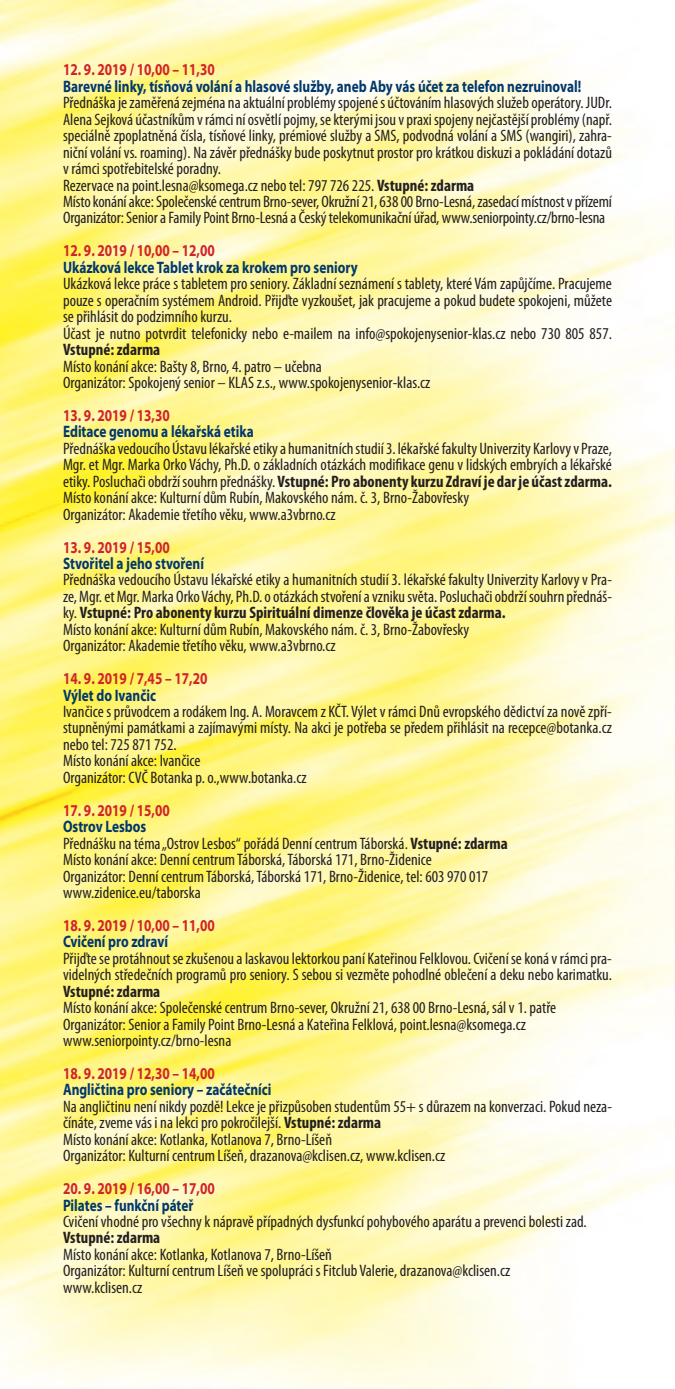
<style>
.page{position:relative;width:675px;height:1389px;background:#fff}
.page>*{position:absolute;margin:0;border:0;box-sizing:border-box;transform-origin:0 0}
.t1{font:condensed 16.62px/16.4px "Myriad Pro";color:#231f20}
.t2{font:700 16.62px "Myriad Pro";color:#00376d;scale:.8 1}
.t3{font:700 16.62px "Myriad Pro";color:#d1232a;scale:.8 1}
.t4{font:700 condensed 16.62px "Myriad Pro";color:#231f20}
.s1{font-weight:700}
.s2{font-weight:700;font-stretch:normal;color:#00376d}
</style>
<div class="page">
<img style="left:0;top:0;width:675px;height:1389px">
<p class="t3" style="left:63px;top:59px;width:191px">12. 9. 2019 / 10,00 – 11,30</p>
<p class="t2" style="left:63px;top:75px;width:649px">Barevné linky, tísňová volání a hlasové služby, aneb Aby vás účet za telefon nezruinoval!</p>
<p class="t1" style="left:63px;top:94px;width:550px">Přednáška je zaměřená zejména na aktuální problémy spojené s účtováním hlasových služeb operátory. JUDr.<br>Alena Sejková účastníkům v rámci ní osvětlí pojmy, se kterými jsou v praxi spojeny nejčastější problémy (např. speciálně zpoplatněná čísla, tísňové linky, prémiové služby a SMS, podvodná volání a SMS (wangiri), zahra&shy;niční volání vs. roaming). Na závěr přednášky bude poskytnut prostor pro krátkou diskuzi a pokládání dotazů v rámci spotřebitelské poradny.<br>Rezervace na point.lesna@ksomega.cz nebo tel: 797 726 225. <span class="s1">Vstupné: zdarma<br></span>Místo konání akce: Společenské centrum Brno-sever, Okružní 21, 638 00 Brno-Lesná, zasedací místnost v přízemí Organizátor: Senior a Family Point Brno-Lesná a Český telekomunikační úřad, www.seniorpointy.cz/brno-lesna</p>
<p class="t3" style="left:63px;top:240px;width:191px">12. 9. 2019 / 10,00 – 12,00</p>
<p class="t2" style="left:63px;top:256px;width:370px">Ukázková lekce Tablet krok za krokem pro seniory</p>
<p class="t1" style="left:63px;top:275px;width:550px">Ukázková lekce práce s tabletem pro seniory. Základní seznámení s tablety, které Vám zapůjčíme. Pracujeme pouze s operačním systémem Android. Přijďte vyzkoušet, jak pracujeme a pokud budete spokojeni, můžete se přihlásit do podzimního kurzu.<br>Účast je nutno potvrdit telefonicky nebo e-mailem na info@spokojenysenior-klas.cz nebo 730 805 857.</p>
<p class="t4" style="left:63px;top:339px;width:99px">Vstupné: zdarma</p>
<p class="t1" style="left:63px;top:358px;width:369px">Místo konání akce: Bašty 8, Brno, 4. patro – učebna<br>Organizátor: Spokojený senior – KLAS z.s., www.spokojenysenior-klas.cz</p>
<p class="t3" style="left:63px;top:404px;width:135px">13. 9. 2019 / 13,30</p>
<p class="t2" style="left:63px;top:421px;width:240px">Editace genomu a lékařská etika</p>
<p class="t1" style="left:63px;top:440px;width:550px">Přednáška vedoucího Ústavu lékařské etiky a humanitních studií 3. lékařské fakulty Univerzity Karlovy v Praze, Mgr. et Mgr. Marka Orko Váchy, Ph.D. o základních otázkách modifikace genu v lidských embryích a lékařské etiky. Posluchači obdrží souhrn přednášky. <span class="s1">Vstupné: Pro abonenty kurzu Zdraví je dar je účast zdarma.<br></span>Místo konání akce: Kulturní dům Rubín, Makovského nám. č. 3, Brno-Žabovřesky<br>Organizátor: Akademie třetího věku, www.a3vbrno.cz</p>
<p class="t3" style="left:63px;top:536px;width:135px">13. 9. 2019 / 15,00</p>
<p class="t2" style="left:63px;top:553px;width:178px">Stvořitel a jeho stvoření</p>
<p class="t1" style="left:63px;top:571px;width:550px">Přednáška vedoucího Ústavu lékařské etiky a humanitních studií 3. lékařské fakulty Univerzity Karlovy v Pra&shy;ze, Mgr. et Mgr. Marka Orko Váchy, Ph.D. o otázkách stvoření a vzniku světa. Posluchači obdrží souhrn přednáš&shy;ky. <span class="s1">Vstupné: Pro abonenty kurzu Spirituální dimenze člověka je účast zdarma.<br></span>Místo konání akce: Kulturní dům Rubín, Makovského nám. č. 3, Brno-Žabovřesky<br>Organizátor: Akademie třetího věku, www.a3vbrno.cz</p>
<p class="t3" style="left:63px;top:668px;width:182px">14. 9. 2019 / 7,45 – 17,20</p>
<p class="t2" style="left:63px;top:684px;width:118px">Výlet do Ivančic</p>
<p class="t1" style="left:63px;top:703px;width:550px">Ivančice s průvodcem a rodákem Ing. A. Moravcem z KČT. Výlet v rámci Dnů evropského dědictví za nově zpří&shy;stupněnými památkami a zajímavými místy. Na akci je potřeba se předem přihlásit na recepce@botanka.cz nebo tel: 725 871 752.<br>Místo konání akce: Ivančice<br>Organizátor: CVČ Botanka p. o.,www.botanka.cz</p>
<p class="t3" style="left:63px;top:799px;width:135px">17. 9. 2019 / 15,00</p>
<p class="t1" style="left:63px;top:818px;width:446px"><span class="s2">Ostrov Lesbos<br></span>Přednášku na téma „Ostrov Lesbos“ pořádá Denní centrum Táborská. <span class="s1">Vstupné: zdarma </span>Místo konání akce: Denní centrum Táborská, Táborská 171, Brno-Židenice<br>Organizátor: Denní centrum Táborská, Táborská 171, Brno-Židenice, tel: 603 970 017 www.zidenice.eu/taborska</p>
<p class="t3" style="left:63px;top:914px;width:191px">18. 9. 2019 / 10,00 – 11,00</p>
<p class="t2" style="left:63px;top:931px;width:133px">Cvičení pro zdraví</p>
<p class="t1" style="left:63px;top:950px;width:550px">Přijďte se protáhnout se zkušenou a laskavou lektorkou paní Kateřinou Felklovou. Cvičení se koná v rámci pra&shy;videlných středečních programů pro seniory. S sebou si vezměte pohodlné oblečení a deku nebo karimatku.</p>
<p class="t4" style="left:63px;top:981px;width:99px">Vstupné: zdarma</p>
<p class="t1" style="left:63px;top:999px;width:495px">Místo konání akce: Společenské centrum Brno-sever, Okružní 21, 638 00 Brno-Lesná, sál v 1. patře<br>Organizátor: Senior a Family Point Brno-Lesná a Kateřina Felklová, point.lesna@ksomega.cz www.seniorpointy.cz/brno-lesna</p>
<p class="t3" style="left:63px;top:1062px;width:191px">18. 9. 2019 / 12,30 – 14,00</p>
<p class="t2" style="left:63px;top:1079px;width:262px">Angličtina pro seniory – začátečníci</p>
<p class="t1" style="left:63px;top:1098px;width:550px">Na angličtinu není nikdy pozdě! Lekce je přizpůsoben studentům 55+ s důrazem na konverzaci. Pokud neza&shy;čínáte, zveme vás i na lekci pro pokročilejší. <span class="s1">Vstupné: zdarma<br></span>Místo konání akce: Kotlanka, Kotlanova 7, Brno-Líšeň<br>Organizátor: Kulturní centrum Líšeň, drazanova@kclisen.cz, www.kclisen.cz</p>
<p class="t3" style="left:63px;top:1178px;width:191px">20. 9. 2019 / 16,00 – 17,00</p>
<p class="t2" style="left:63px;top:1194px;width:165px">Pilates – funkční páteř</p>
<p class="t1" style="left:63px;top:1213px;width:525px">Cvičení vhodné pro všechny k nápravě případných dysfunkcí pohybového aparátu a prevenci bolesti zad.</p>
<p class="t4" style="left:63px;top:1227px;width:99px">Vstupné: zdarma</p>
<p class="t1" style="left:63px;top:1246px;width:449px">Místo konání akce: Kotlanka, Kotlanova 7, Brno-Líšeň<br>Organizátor: Kulturní centrum Líšeň ve spolupráci s Fitclub Valerie, drazanova@kclisen.cz www.kclisen.cz</p>
</div>
